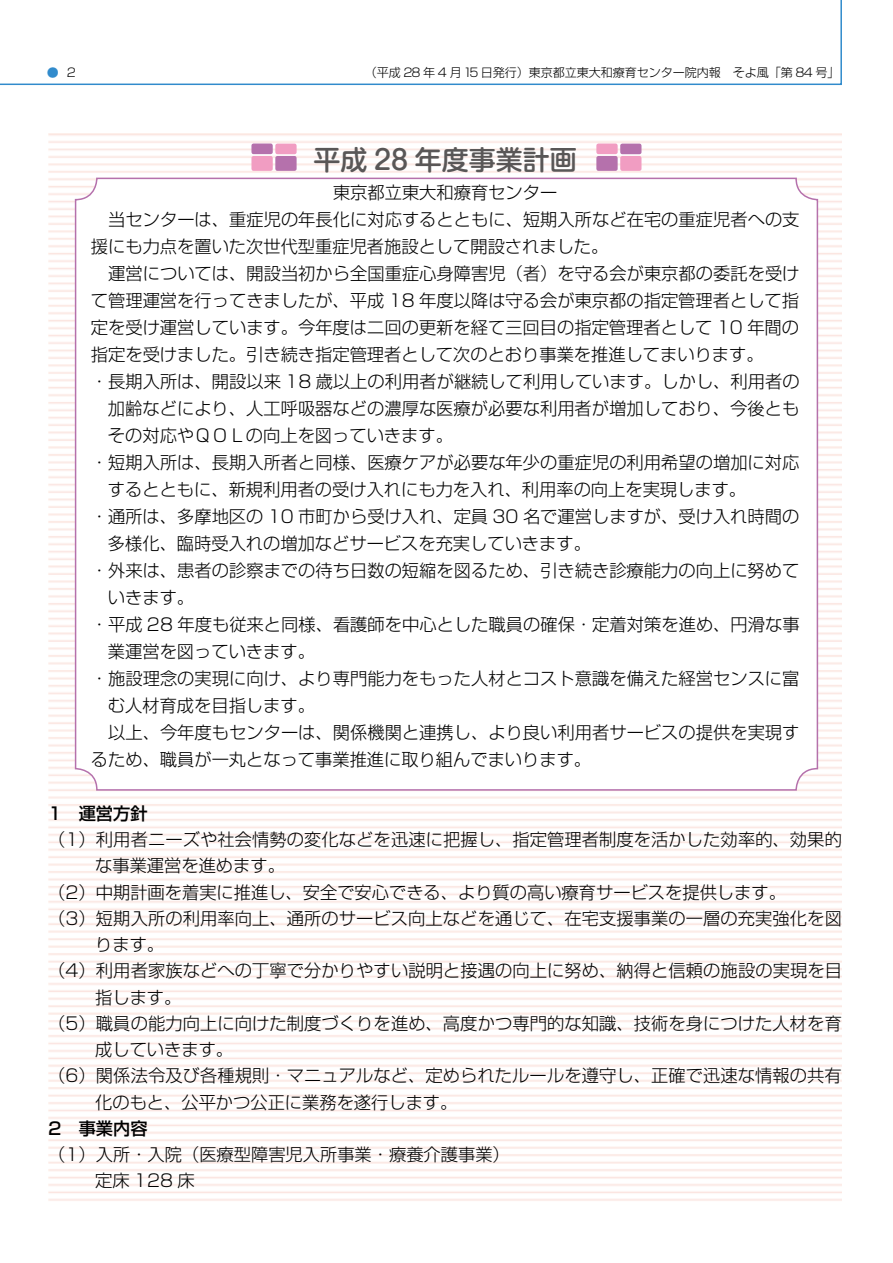
<style>
.page{position:relative;width:893px;height:1263px;background:#fff}
.page>*{position:absolute;margin:0;border:0;box-sizing:border-box;transform-origin:0 0}
.t1{font:500 27px "Shin M Go";color:#595757}
.t2{font:300 17.25px/26.2px "Shin Go";color:#000}
.t3{font:500 17.25px "Shin Go";color:#000}
.t4{font:300 12px "Shin Go";color:#000}
.t5{font:300 12px "Shin Go";color:#318bcc}
</style>
<div class="page">
<svg style="left:0;top:0;width:842px;height:85px"></svg>
<div style="left:251px;top:156px;width:22px;height:15px;background:#f19dc2;border-radius:2px"></div>
<div style="left:251px;top:144px;width:22px;height:10px;background:#b571ac;border-radius:2px"></div>
<div style="left:275px;top:156px;width:22px;height:15px;background:#b571ac;border-radius:2px"></div>
<div style="left:275px;top:144px;width:22px;height:10px;background:#f19dc2;border-radius:2px"></div>
<div style="left:596px;top:156px;width:22px;height:15px;background:#b571ac;border-radius:2px"></div>
<div style="left:596px;top:144px;width:22px;height:10px;background:#f19dc2;border-radius:2px"></div>
<div style="left:620px;top:156px;width:21px;height:15px;background:#f19dc2;border-radius:2px"></div>
<div style="left:620px;top:144px;width:21px;height:10px;background:#b571ac;border-radius:2px"></div>
<p class="t5" style="left:47px;top:65px;width:14px">●</p>
<p class="t4" style="left:365px;top:65px;width:476px">（平成 28 年 4 月15 日発行）東京都立東大和療育センター院内報　そよ風「第 84 号」</p>
<h1 class="t1" style="left:313px;top:141px;width:265px">平成 28 年度事業計画</h1>
<p class="t2" style="left:333px;top:178px;width:226px">東京都立東大和療育センター</p>
<p class="t2" style="left:91px;top:205px;width:710px">　当センターは、重症児の年長化に対応するとともに、短期入所など在宅の重症児者への支</p>
<p class="t2" style="left:91px;top:232px;width:519px">援にも力点を置いた次世代型重症児者施設として開設されました。</p>
<p class="t2" style="left:91px;top:259px;width:710px">　運営については、開設当初から全国重症心身障害児（者）を守る会が東京都の委託を受け</p>
<p class="t2" style="left:91px;top:286px;width:710px">て管理運営を行ってきましたが、平成 18 年度以降は守る会が東京都の指定管理者として指</p>
<p class="t2" style="left:91px;top:313px;width:710px">定を受け運営しています。今年度は二回の更新を経て三回目の指定管理者として 10 年間の</p>
<p class="t2" style="left:91px;top:340px;width:674px">指定を受けました。引き続き指定管理者として次のとおり事業を推進してまいります。</p>
<p class="t2" style="left:91px;top:367px;width:710px">・長期入所は、開設以来 18 歳以上の利用者が継続して利用しています。しかし、利用者の</p>
<p class="t2" style="left:108px;top:394px;width:693px">加齢などにより、人工呼吸器などの濃厚な医療が必要な利用者が増加しており、今後とも</p>
<p class="t2" style="left:108px;top:421px;width:346px">その対応やＱＯＬの向上を図っていきます。</p>
<p class="t2" style="left:91px;top:448px;width:710px">・短期入所は、長期入所者と同様、医療ケアが必要な年少の重症児の利用希望の増加に対応</p>
<p class="t2" style="left:108px;top:475px;width:640px">するとともに、新規利用者の受け入れにも力を入れ、利用率の向上を実現します。</p>
<p class="t2" style="left:91px;top:502px;width:710px">・通所は、多摩地区の 10 市町から受け入れ、定員 30 名で運営しますが、受け入れ時間の</p>
<p class="t2" style="left:108px;top:529px;width:484px">多様化、臨時受入れの増加などサービスを充実していきます。</p>
<p class="t2" style="left:91px;top:556px;width:710px">・外来は、患者の診察までの待ち日数の短縮を図るため、引き続き診療能力の向上に努めて</p>
<p class="t2" style="left:108px;top:583px;width:88px">いきます。</p>
<p class="t2" style="left:91px;top:610px;width:710px">・平成 28 年度も従来と同様、看護師を中心とした職員の確保・定着対策を進め、円滑な事</p>
<p class="t2" style="left:108px;top:637px;width:208px">業運営を図っていきます。</p>
<p class="t2" style="left:91px;top:664px;width:710px">・施設理念の実現に向け、より専門能力をもった人材とコスト意識を備えた経営センスに富</p>
<p class="t2" style="left:108px;top:691px;width:208px">む人材育成を目指します。</p>
<p class="t2" style="left:91px;top:718px;width:710px">　以上、今年度もセンターは、関係機関と連携し、より良い利用者サービスの提供を実現す</p>
<p class="t2" style="left:91px;top:745px;width:502px">るため、職員が一丸となって事業推進に取り組んでまいります。</p>
<p class="t3" style="left:48px;top:802px;width:101px">1　運営方針</p>
<p class="t2" style="left:48px;top:826px;width:795px">（1）利用者ニーズや社会情勢の変化などを迅速に把握し、指定管理者制度を活かした効率的、効果的</p>
<p class="t2" style="left:95px;top:852px;width:191px">な事業運営を進めます。</p>
<p class="t2" style="left:48px;top:878px;width:739px">（2）中期計画を着実に推進し、安全で安心できる、より質の高い療育サービスを提供します。</p>
<p class="t2" style="left:48px;top:904px;width:795px">（3）短期入所の利用率向上、通所のサービス向上などを通じて、在宅支援事業の一層の充実強化を図</p>
<p class="t2" style="left:95px;top:931px;width:71px">ります。</p>
<p class="t2" style="left:48px;top:957px;width:795px">（4）利用者家族などへの丁寧で分かりやすい説明と接遇の向上に努め、納得と信頼の施設の実現を目</p>
<p class="t2" style="left:95px;top:983px;width:88px">指します。</p>
<p class="t2" style="left:48px;top:1009px;width:795px">（5）職員の能力向上に向けた制度づくりを進め、高度かつ専門的な知識、技術を身につけた人材を育</p>
<p class="t2" style="left:95px;top:1036px;width:140px">成していきます。</p>
<p class="t2" style="left:48px;top:1062px;width:795px">（6）関係法令及び各種規則・マニュアルなど、定められたルールを遵守し、正確で迅速な情報の共有</p>
<p class="t2" style="left:95px;top:1088px;width:364px">化のもと、公平かつ公正に業務を遂行します。</p>
<p class="t3" style="left:48px;top:1117px;width:101px">2　事業内容</p>
<p class="t2" style="left:95px;top:1141px;width:416px;text-indent:-47px">（1）入所・入院（医療型障害児入所事業・療養介護事業）定床 128 床</p>
</div>
